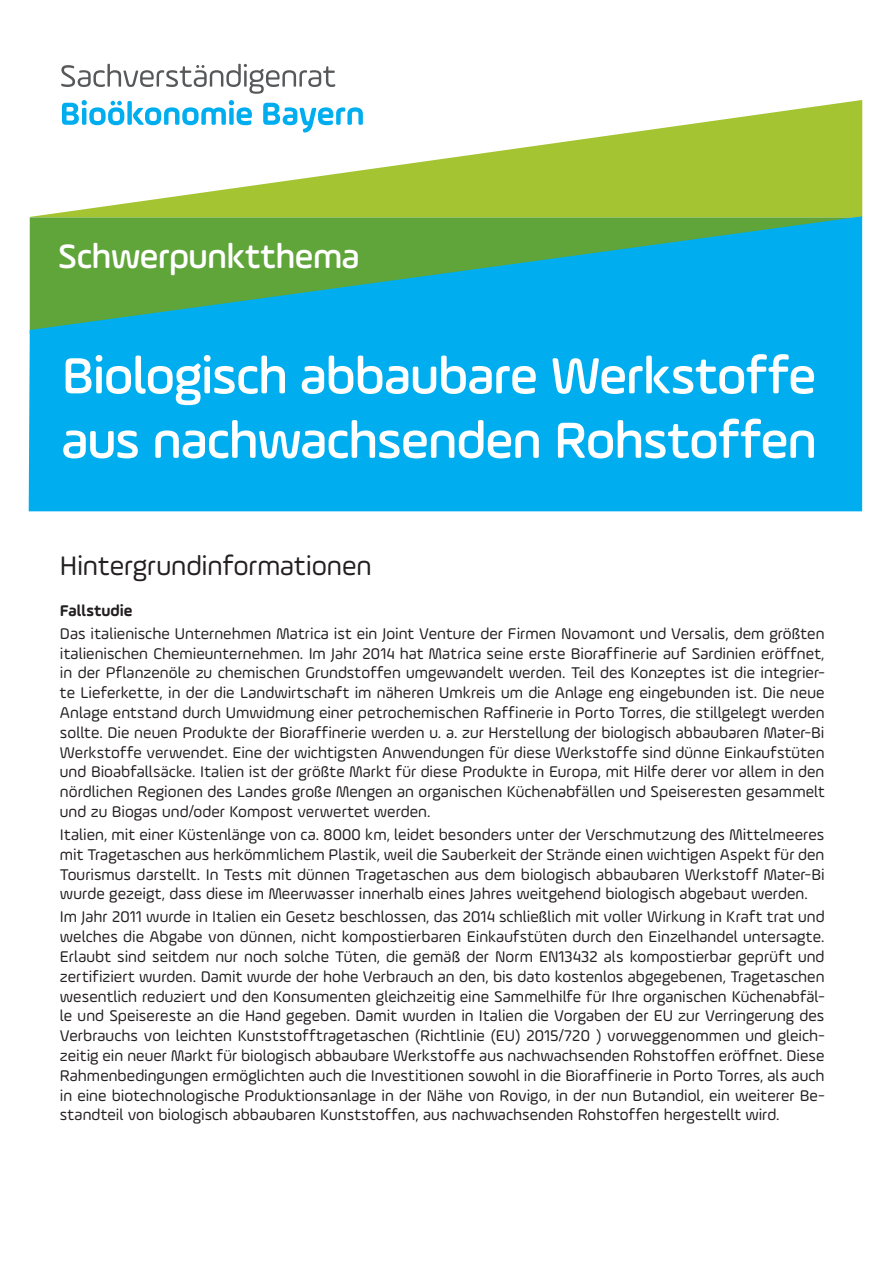
<style>
.page{position:relative;width:893px;height:1263px;background:#fff}
.page>*{position:absolute;margin:0;border:0;box-sizing:border-box;transform-origin:0 0}
.t1{font:500 54px/64.5px "Ample Soft";letter-spacing:-.015em;color:#fff}
.t2{font:500 36px "Ample Soft";letter-spacing:-.015em;color:#fff}
.t3{font:28.5px "Ample Soft";letter-spacing:-.005em;color:#231f20}
.t4{font:16.5px/19.8px "Ample Soft";letter-spacing:.005em;color:#231f20;text-align:justify}
.t5{font:700 16.5px "Ample Soft";letter-spacing:.005em;color:#231f20}
</style>
<div class="page">
<svg style="left:37px;top:100px;width:825px;height:116px;fill:#a4c432"></svg>
<svg style="left:29px;top:216px;width:833px;height:295px;background:#13accc"></svg>
<svg style="left:61px;top:64px;width:274px;height:30px"></svg>
<svg style="left:62px;top:100px;width:190px;height:25px"></svg>
<svg style="left:263px;top:103px;width:100px;height:30px"></svg>
<h2 class="t2" style="left:58px;top:235px;width:303px">Schwerpunktthema</h2>
<h1 class="t1" style="left:62px;top:343px;width:757px">Biologisch abbaubare Werkstoffe aus nachwachsenden Rohstoffen</h1>
<h3 class="t3" style="left:60px;top:548px;width:313px">Hintergrundinformationen</h3>
<p class="t5" style="left:60px;top:600px;width:74px">Fallstudie</p>
<p class="t4" style="left:60px;top:623px;width:766px">Das italienische Unternehmen Matrica ist ein Joint Venture der Firmen Novamont und Versalis, dem größten italienischen Chemieunternehmen. Im Jahr 2014 hat Matrica seine erste Bioraffinerie auf Sardinien eröffnet, in der Pflanzenöle zu chemischen Grundstoffen umgewandelt werden. Teil des Konzeptes ist die integrier&shy;te Lieferkette, in der die Landwirtschaft im näheren Umkreis um die Anlage eng eingebunden ist. Die neue Anlage entstand durch Umwidmung einer petrochemischen Raffinerie in Porto Torres, die stillgelegt werden sollte. Die neuen Produkte der Bioraffinerie werden u. a. zur Herstellung der biologisch abbaubaren Mater-Bi Werkstoffe verwendet. Eine der wichtigsten Anwendungen für diese Werkstoffe sind dünne Einkaufstüten und Bioabfallsäcke. Italien ist der größte Markt für diese Produkte in Europa, mit Hilfe derer vor allem in den nördlichen Regionen des Landes große Mengen an organischen Küchenabfällen und Speiseresten gesammelt und zu Biogas und/oder Kompost verwertet werden.</p>
<p class="t4" style="left:60px;top:824px;width:766px">Italien, mit einer Küstenlänge von ca. 8000 km, leidet besonders unter der Verschmutzung des Mittelmeeres mit Tragetaschen aus herkömmlichem Plastik, weil die Sauberkeit der Strände einen wichtigen Aspekt für den Tourismus darstellt. In Tests mit dünnen Tragetaschen aus dem biologisch abbaubaren Werkstoff Mater-Bi wurde gezeigt, dass diese im Meerwasser innerhalb eines Jahres weitgehend biologisch abgebaut werden.</p>
<p class="t4" style="left:60px;top:907px;width:766px">Im Jahr 2011 wurde in Italien ein Gesetz beschlossen, das 2014 schließlich mit voller Wirkung in Kraft trat und welches die Abgabe von dünnen, nicht kompostierbaren Einkaufstüten durch den Einzelhandel untersagte.<br>Erlaubt sind seitdem nur noch solche Tüten, die gemäß der Norm EN13432 als kompostierbar geprüft und zertifiziert wurden. Damit wurde der hohe Verbrauch an den, bis dato kostenlos abgegebenen, Tragetaschen wesentlich reduziert und den Konsumenten gleichzeitig eine Sammelhilfe für Ihre organischen Küchenabfäl&shy;le und Speisereste an die Hand gegeben. Damit wurden in Italien die Vorgaben der EU zur Verringerung des Verbrauchs von leichten Kunststofftragetaschen (Richtlinie (EU) 2015/720 ) vorweggenommen und gleich&shy;zeitig ein neuer Markt für biologisch abbaubare Werkstoffe aus nachwachsenden Rohstoffen eröffnet. Diese Rahmenbedingungen ermöglichten auch die Investitionen sowohl in die Bioraffinerie in Porto Torres, als auch in eine biotechnologische Produktionsanlage in der Nähe von Rovigo, in der nun Butandiol, ein weiterer Be&shy;standteil von biologisch abbaubaren Kunststoffen, aus nachwachsenden Rohstoffen hergestellt wird.</p>
</div>
